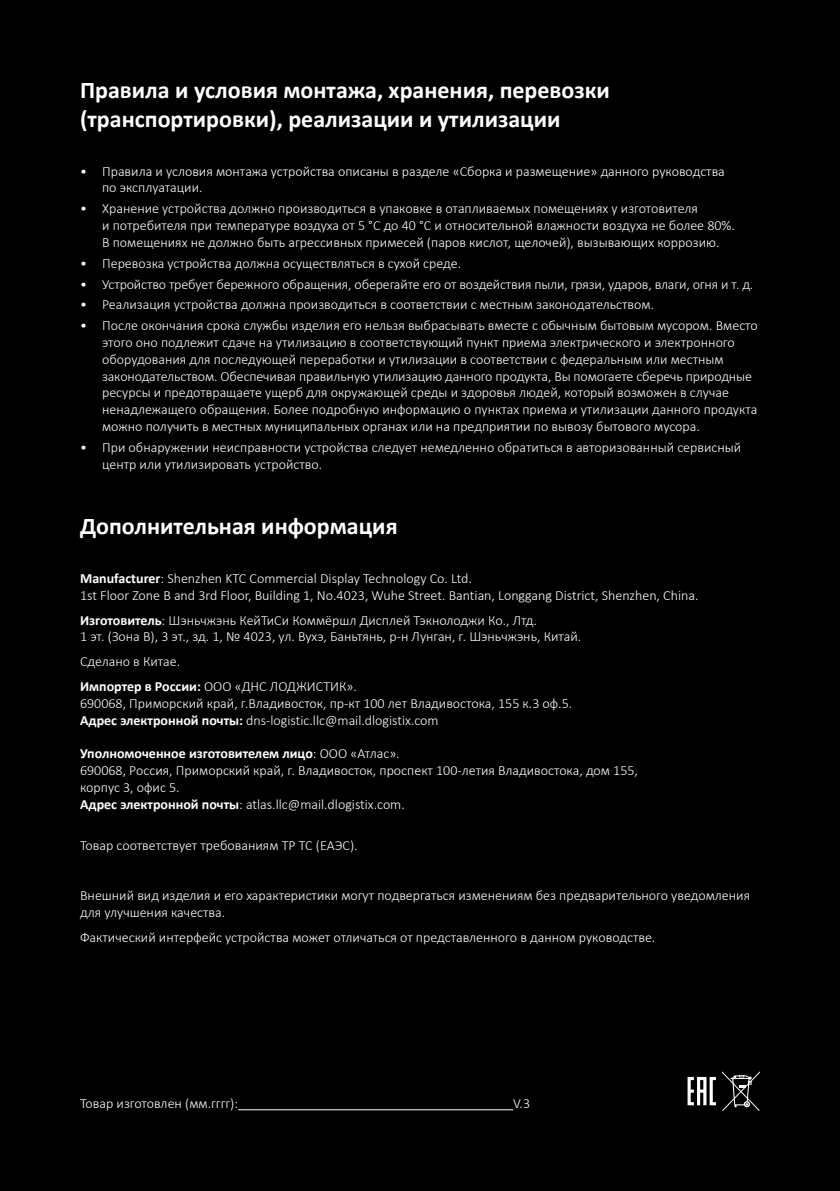
<style>
.page{position:relative;width:840px;height:1191px;background:#fff}
.page>*{position:absolute;margin:0;border:0;box-sizing:border-box;transform-origin:0 0}
.Заголовок_H1{font:700 24px/28.8px "Calibri";color:#fff}
.Обычный_текст{font:300 14px/16.8px "Calibri";color:#fff}
.Обычный_текст-2{font:700 14px "Calibri";color:#fff}
.s1{font-weight:700}
.s2{font-weight:300}
</style>
<div class="page">
<div style="left:0;top:0;width:839px;height:1191px;background:#000"></div>
<hr style="left:238px;top:1109px;width:275px;height:1px;background:#fff">
<svg style="left:687px;top:1077px;width:28px;height:28px"></svg>
<svg style="left:722px;top:1071px;width:37px;height:40px"></svg>
<p class="Заголовок_H1" style="left:80px;top:75px;width:531px">Правила и условия монтажа, хранения, перевозки (транспортировки), реализации и утилизации</p>
<p class="Обычный_текст" style="left:102px;top:162px;width:624px;text-indent:-22px">• Правила и условия монтажа устройства описаны в разделе «Сборка и размещение» данного руководства по эксплуатации.</p>
<p class="Обычный_текст" style="left:102px;top:200px;width:634px;text-indent:-22px">• Хранение устройства должно производиться в упаковке в отапливаемых помещениях у изготовителя<br>и потребителя при температуре воздуха от 5 °С до 40 °С и относительной влажности воздуха не более 80%.<br>В помещениях не должно быть агрессивных примесей (паров кислот, щелочей), вызывающих коррозию.</p>
<p class="Обычный_текст" style="left:80px;top:254px;width:382px">• Перевозка устройства должна осуществляться в сухой среде.</p>
<p class="Обычный_текст" style="left:80px;top:275px;width:674px">• Устройство требует бережного обращения, оберегайте его от воздействия пыли, грязи, ударов, влаги, огня и т. д.</p>
<p class="Обычный_текст" style="left:80px;top:296px;width:575px">• Реализация устройства должна производиться в соответствии с местным законодательством.</p>
<p class="Обычный_текст" style="left:102px;top:317px;width:657px;text-indent:-22px">• После окончания срока службы изделия его нельзя выбрасывать вместе с обычным бытовым мусором. Вместо этого оно подлежит сдаче на утилизацию в соответствующий пункт приема электрического и электронного оборудования для последующей переработки и утилизации в соответствии с федеральным или местным законодательством. Обеспечивая правильную утилизацию данного продукта, Вы помогаете сберечь природные ресурсы и предотвращаете ущерб для окружающей среды и здоровья людей, который возможен в случае ненадлежащего обращения. Более подробную информацию о пунктах приема и утилизации данного продукта можно получить в местных муниципальных органах или на предприятии по вывозу бытового мусора.</p>
<p class="Обычный_текст" style="left:102px;top:438px;width:640px;text-indent:-22px">• При обнаружении неисправности устройства следует немедленно обратиться в авторизованный сервисный центр или утилизировать устройство.</p>
<p class="Заголовок_H1" style="left:80px;top:511px;width:319px">Дополнительная информация</p>
<p class="Обычный_текст" style="left:80px;top:570px;width:619px"><span class="s1">Manufacturer</span>: Shenzhen KTC Commercial Display Technology Co. Ltd.<br>1st Floor Zone B and 3rd Floor, Building 1, No.4023, Wuhe Street. Bantian, Longgang District, Shenzhen, China.</p>
<p class="Обычный_текст" style="left:80px;top:611px;width:502px"><span class="s1">Изготовитель</span>: Шэньчжэнь КейТиСи Коммёршл Дисплей Тэкнолоджи Ко., Лтд.<br>1 эт. (Зона B), 3 эт., зд. 1, № 4023, ул. Вухэ, Баньтянь, р-н Лунган, г. Шэньчжэнь, Китай.</p>
<p class="Обычный_текст" style="left:80px;top:653px;width:101px">Сделано в Китае.</p>
<p class="Обычный_текст" style="left:80px;top:678px;width:278px"><span class="s1">Импортер в России:</span> ООО «ДНС ЛОДЖИСТИК».</p>
<p class="Обычный_текст" style="left:80px;top:694px;width:493px">690068, Приморский край, г.Владивосток, пр-кт 100 лет Владивостока, 155 к.3 оф.5.</p>
<p class="Обычный_текст" style="left:80px;top:711px;width:360px"><span class="s1">Адрес электронной почты:</span> dns-logistic.llc@mail.dlogistix.com</p>
<p class="Обычный_текст-2" style="left:80px;top:743px;width:321px">Уполномоченное изготовителем лицо<span class="s2">: ООО «Атлас».</span></p>
<p class="Обычный_текст" style="left:80px;top:762px;width:559px">690068, Россия, Приморский край, г. Владивосток, проспект 100-летия Владивостока, дом 155, корпус 3, офис 5.</p>
<p class="Обычный_текст" style="left:80px;top:795px;width:326px"><span class="s1">Адрес электронной почты</span>: atlas.llc@mail.dlogistix.com.</p>
<p class="Обычный_текст" style="left:80px;top:837px;width:279px">Товар соответствует требованиям ТР ТС (ЕАЭС).</p>
<p class="Обычный_текст" style="left:80px;top:886px;width:671px">Внешний вид изделия и его характеристики могут подвергаться изменениям без предварительного уведомления для улучшения качества.</p>
<p class="Обычный_текст" style="left:80px;top:928px;width:576px">Фактический интерфейс устройства может отличаться от представленного в данном руководстве.</p>
<p class="Обычный_текст" style="left:80px;top:1094px;width:159px">Товар изготовлен (мм.гггг):</p>
<p class="Обычный_текст" style="left:513px;top:1094px;width:18px">V.3</p>
</div>
